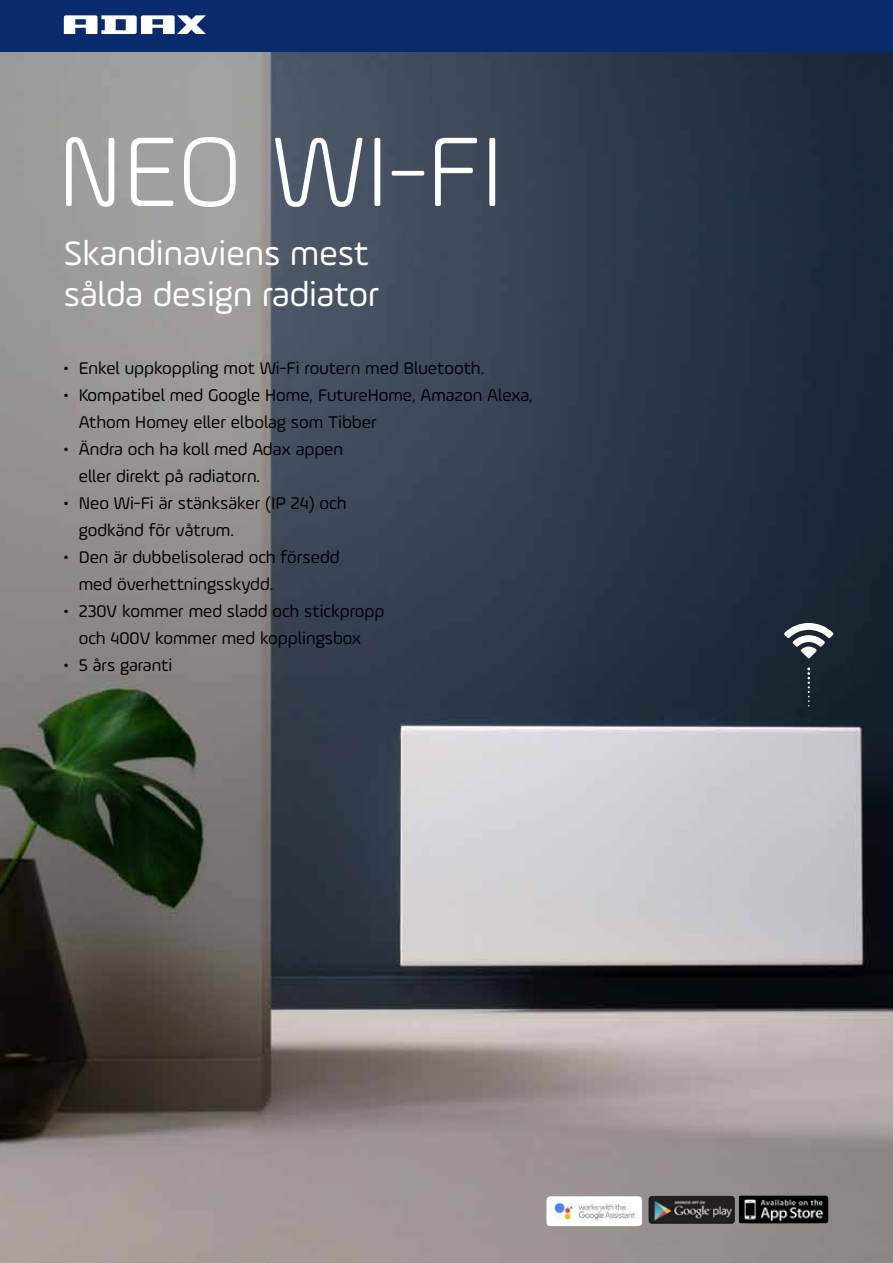
<style>
.page{position:relative;width:893px;height:1263px;background:#fff}
.page>*{position:absolute;margin:0;border:0;box-sizing:border-box;transform-origin:0 0}
.t1{font:300 105px "Ample Soft";color:#fff}
.t2{font:36px/40.5px "Ample Soft";color:#fff}
.t3{font:18px/27px "Ample Soft";color:#000}
</style>
<div class="page">
<img style="left:0;top:51px;width:893px;height:1212px">
<svg style="left:784px;top:623px;width:49px;height:35px"></svg>
<svg style="left:807px;top:667px;width:3px;height:39px"></svg>
<img style="left:648px;top:1195px;width:87px;height:29px">
<img style="left:739px;top:1195px;width:89px;height:28px">
<div style="left:0;top:0;width:893px;height:51px;background:#092b6e"></div>
<img style="left:546px;top:1196px;width:96px;height:30px">
<svg style="left:64px;top:15px;width:142px;height:19px"></svg>
<h1 class="t1" style="left:58px;top:110px;width:448px">NEO WI-FI</h1>
<h2 class="t2" style="left:64px;top:233px;width:317px">Skandinaviens mest sålda design radiator</h2>
<p class="t3" style="left:64px;top:355px;width:422px">• Enkel uppkoppling mot Wi-Fi routern med Bluetooth.</p>
<p class="t3" style="left:79px;top:382px;width:456px;text-indent:-15px">• Kompatibel med Google Home, FutureHome, Amazon Alexa,<br>Athom Homey eller elbolag som Tibber</p>
<p class="t3" style="left:79px;top:436px;width:266px;text-indent:-15px">• Ändra och ha koll med Adax appen eller direkt på radiatorn.</p>
<p class="t3" style="left:79px;top:490px;width:269px;text-indent:-15px">• Neo Wi-Fi är stänksäker (IP 24) och godkänd för våtrum.</p>
<p class="t3" style="left:79px;top:544px;width:262px;text-indent:-15px">• Den är dubbelisolerad och försedd med överhettningsskydd.</p>
<p class="t3" style="left:64px;top:598px;width:322px;text-align:center">• 230V kommer med sladd och stickpropp och 400V kommer med kopplingsbox</p>
<p class="t3" style="left:64px;top:652px;width:110px">• 5 års garanti</p>
</div>
